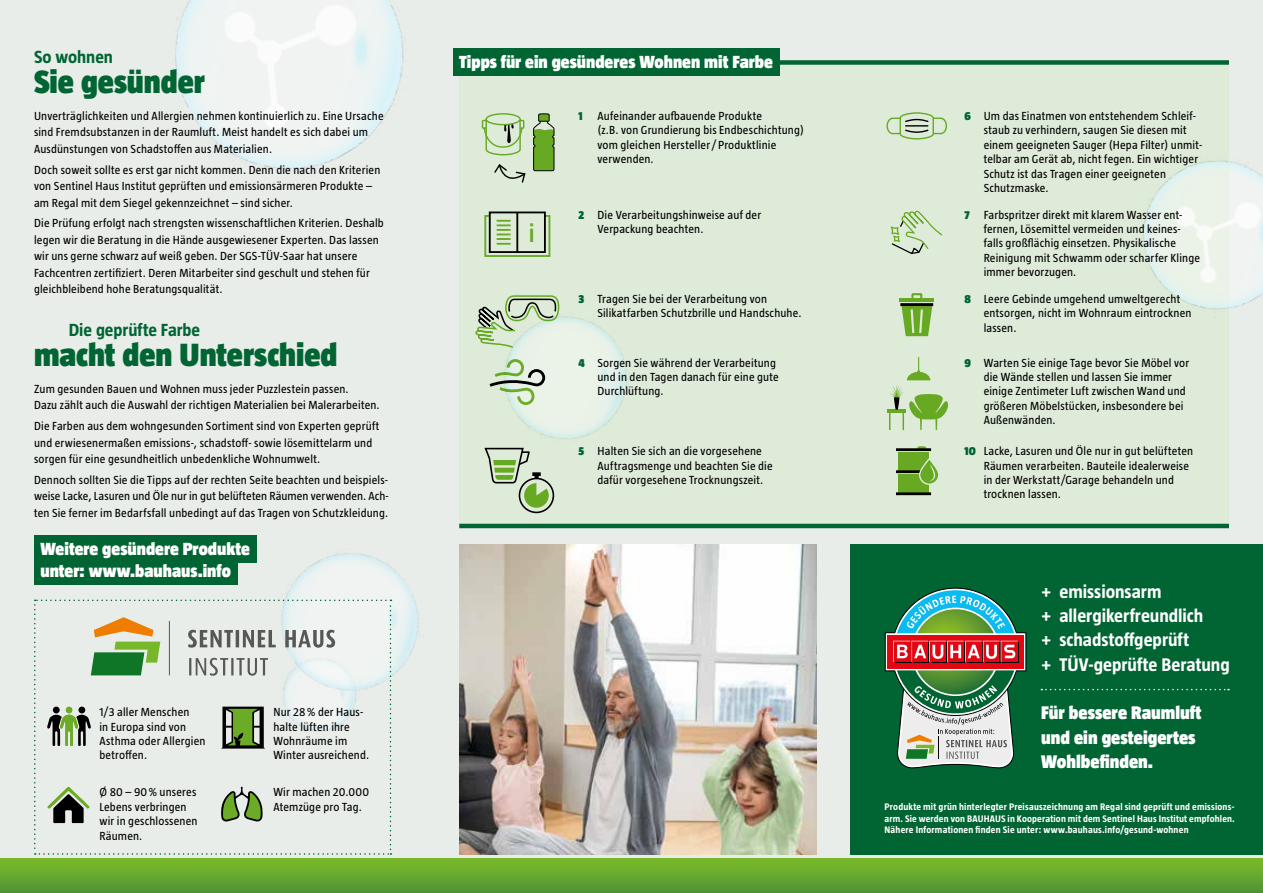
<style>
.page{position:relative;width:1263px;height:893px;background:#e9edea}
.page>*{position:absolute;margin:0;border:0;box-sizing:border-box;transform-origin:0 0}
.t1{font:900 33px "Taz";color:#006533}
.t2{font:600 25.8px "Taz";color:#76b82a}
.t3{font:700 18.75px/24.3px "Taz";color:#fff}
.t4{font:900 18.75px/24.5px "Taz";color:#fff}
.t5{font:900 18px "Taz";color:#fff}
.t6{font:700 18px "Taz";color:#006533}
.t7{font:12px/14.4px "Taz";letter-spacing:.015em;color:#000}
.t8{font:900 12px "Taz";color:#006533}
.t9{font:700 9.75px "Taz";letter-spacing:.02em;color:#fff}
</style>
<div class="page">
<div style="left:459px;top:65px;width:770px;height:463px;background:#dfebd9"></div>
<img style="left:508px;top:316px;width:119px;height:170px">
<img style="left:175px;top:0;width:328px;height:253px">
<img style="left:1143px;top:161px;width:120px;height:149px">
<img style="left:231px;top:523px;width:247px;height:219px">
<img style="left:459px;top:544px;width:357px;height:311px">
<div style="left:0;top:859px;width:1263px;height:34px;background:linear-gradient(to bottom,#7abb2a,#529535)"></div>
<div style="left:624px;top:60px;width:605px;height:5px;background:#006533"></div>
<hr style="left:459px;top:524px;width:770px;height:4px;background:#006533">
<div style="left:453px;top:49px;width:326px;height:27px;background:#006533"></div>
<svg style="left:886px;top:112px;width:61px;height:28px"></svg>
<div style="left:484px;top:215px;width:66px;height:42px;border:2px solid #76b82a"></div>
<div style="left:490px;top:212px;width:55px;height:40px;background:#dfebd9"></div>
<div style="left:489px;top:212px;width:57px;height:41px;border:2px solid #000"></div>
<hr style="left:516px;top:212px;width:2px;height:40px;background:#000">
<svg style="left:497px;top:220px;width:14px;height:25px"></svg>
<svg style="left:890px;top:210px;width:53px;height:44px"></svg>
<hr style="left:887px;top:410px;width:19px;height:3px;background:#76b82a">
<svg style="left:889px;top:357px;width:59px;height:73px"></svg>
<svg style="left:489px;top:358px;width:57px;height:48px"></svg>
<svg style="left:900px;top:293px;width:33px;height:43px"></svg>
<hr style="left:899px;top:298px;width:35px;height:4px;background:#67a923">
<svg style="left:475px;top:295px;width:85px;height:54px"></svg>
<svg style="left:533px;top:113px;width:22px;height:59px"></svg>
<svg style="left:493px;top:163px;width:33px;height:22px"></svg>
<svg style="left:481px;top:118px;width:44px;height:38px"></svg>
<svg style="left:486px;top:114px;width:34px;height:11px"></svg>
<div style="left:485px;top:113px;width:36px;height:12px;border:1px solid #76b82a;border-radius:50%"></div>
<div style="left:898px;top:475px;width:30px;height:19px;background:#67a923"></div>
<div style="left:898px;top:453px;width:30px;height:19px;background:#67a923"></div>
<svg style="left:917px;top:446px;width:9px;height:2px"></svg>
<hr style="left:896px;top:470px;width:35px;height:3px;background:#000">
<hr style="left:896px;top:448px;width:35px;height:3px;background:#000">
<hr style="left:896px;top:492px;width:35px;height:3px;background:#000">
<svg style="left:919px;top:458px;width:20px;height:27px"></svg>
<div style="left:519px;top:478px;width:35px;height:35px;border:2px solid #000;border-radius:50%"></div>
<svg style="left:484px;top:447px;width:65px;height:61px"></svg>
<svg style="left:34px;top:600px;width:357px;height:255px"></svg>
<hr style="left:169px;top:621px;width:1px;height:54px;background:#575756">
<div style="left:34px;top:557px;width:203px;height:27px;background:#006533"></div>
<div style="left:34px;top:536px;width:222px;height:27px;background:#006533"></div>
<div style="left:850px;top:544px;width:413px;height:311px;background:#006533"></div>
<svg style="left:885px;top:588px;width:141px;height:180px"></svg>
<svg style="left:1041px;top:689px;width:188px;height:1px"></svg>
<h3 class="t6" style="left:34px;top:47px;width:81px">So wohnen</h3>
<h1 class="t1" style="left:34px;top:64px;width:172px">Sie gesünder</h1>
<p class="t7" style="left:34px;top:107px;width:351px;line-height:16.5px">Unverträglichkeiten und Allergien nehmen kontinuierlich zu. Eine Ursache sind Fremdsubstanzen in der Raumluft. Meist handelt es sich dabei um<br>Ausdünstungen von Schadstoffen aus Materialien.</p>
<p class="t7" style="left:34px;top:161px;width:348px;line-height:16.5px">Doch soweit sollte es erst gar nicht kommen. Denn die nach den Kriterien von Sentinel Haus Institut geprüften und emissionsärmeren Produkte – am Regal mit dem Siegel gekennzeichnet – sind sicher.</p>
<p class="t7" style="left:34px;top:215px;width:351px;line-height:16.5px">Die Prüfung erfolgt nach strengsten wissenschaftlichen Kriterien. Deshalb legen wir die Beratung in die Hände ausgewiesener Experten. Das lassen wir uns gerne schwarz auf weiß geben. Der SGS-TÜV-Saar hat unsere Fachcentren zertifiziert. Deren Mitarbeiter sind geschult und stehen für gleichbleibend hohe Beratungsqualität.</p>
<h3 class="t6" style="left:69px;top:320px;width:133px">Die geprüfte Farbe</h3>
<h1 class="t1" style="left:34px;top:337px;width:305px">macht den Unterschied</h1>
<p class="t7" style="left:34px;top:380px;width:347px;line-height:16.5px">Zum gesunden Bauen und Wohnen muss jeder Puzzlestein passen.<br>Dazu zählt auch die Auswahl der richtigen Materialien bei Malerarbeiten.</p>
<p class="t7" style="left:34px;top:418px;width:347px;line-height:16.5px">Die Farben aus dem wohngesunden Sortiment sind von Experten geprüft und erwiesenermaßen emissions-, schadstoff- sowie lösemittelarm und sorgen für eine gesundheitlich unbedenkliche Wohnumwelt.</p>
<p class="t7" style="left:34px;top:472px;width:355px">Dennoch sollten Sie die Tipps auf der rechten Seite beachten und beispiels-</p>
<p class="t7" style="left:34px;top:489px;width:356px">weise Lacke, Lasuren und Öle nur in gut belüfteten Räumen verwenden. Ach-</p>
<p class="t7" style="left:34px;top:505px;width:356px">ten Sie ferner im Bedarfsfall unbedingt auf das Tragen von Schutzkleidung.</p>
<h3 class="t5" style="left:40px;top:539px;width:211px">Weitere gesündere Produkte</h3>
<h3 class="t5" style="left:40px;top:560px;width:192px">unter: www.bauhaus.info</h3>
<p class="t7" style="left:99px;top:705px;width:108px">1/3 aller Menschen<br>in Europa sind von<br>Asthma oder Allergien betroffen.</p>
<p class="t7" style="left:99px;top:785px;width:100px">Ø 80 – 90% unseres<br>Lebens verbringen wir in geschlossenen<br>Räumen.</p>
<p class="t7" style="left:273px;top:705px;width:91px">Nur 28% der Haus-</p>
<p class="t7" style="left:273px;top:734px;width:97px">Wohnräume im<br>Winter ausreichend.</p>
<p class="t7" style="left:273px;top:719px;width:78px">halte lüften ihre</p>
<p class="t7" style="left:273px;top:785px;width:97px">Wir machen 20.000<br>Atemzüge pro Tag.</p>
<h3 class="t5" style="left:459px;top:52px;width:315px">Tipps für ein gesünderes Wohnen mit Farbe</h3>
<h2 class="t2" style="left:529px;top:218px;width:7px">i</h2>
<p class="t8" style="left:578px;top:109px;width:6px">1</p>
<p class="t7" style="left:597px;top:109px;width:166px">Aufeinander aufbauende Produkte</p>
<p class="t7" style="left:597px;top:123px;width:208px">.B.z( von Grundierung bis Endbeschichtung( vom gleichen Hersteller/ Produktlinie verwenden.</p>
<p class="t8" style="left:578px;top:208px;width:7px">2</p>
<p class="t7" style="left:597px;top:207px;width:165px">Die Verarbeitungshinweise auf der</p>
<p class="t7" style="left:597px;top:222px;width:108px">Verpackung beachten.</p>
<p class="t8" style="left:578px;top:292px;width:7px">3</p>
<p class="t7" style="left:597px;top:291px;width:171px">Tragen Sie bei der Verarbeitung von</p>
<p class="t7" style="left:597px;top:306px;width:206px">Silikatfarben Schutzbrille und Handschuhe.</p>
<p class="t8" style="left:578px;top:356px;width:8px">4</p>
<p class="t7" style="left:597px;top:355px;width:180px">Sorgen Sie während der Verarbeitung</p>
<p class="t7" style="left:597px;top:370px;width:183px">und in den Tagen danach für eine gute<br>Durchlüftung.</p>
<p class="t8" style="left:578px;top:444px;width:7px">5</p>
<p class="t7" style="left:597px;top:444px;width:166px">Halten Sie sich an die vorgesehene</p>
<p class="t7" style="left:597px;top:458px;width:177px">Auftragsmenge und beachten Sie die dafür vorgesehene Trocknungszeit.</p>
<p class="t8" style="left:964px;top:109px;width:8px">6</p>
<p class="t7" style="left:984px;top:109px;width:214px">Um das Einatmen von entstehendem Schleif-</p>
<p class="t7" style="left:984px;top:123px;width:205px">staub zu verhindern, saugen Sie diesen mit</p>
<p class="t7" style="left:984px;top:137px;width:220px">einem geeigneten Sauger (Hepa Filter) unmit-</p>
<p class="t7" style="left:984px;top:166px;width:184px">Schutz ist das Tragen einer geeigneten<br>Schutzmaske.</p>
<p class="t7" style="left:984px;top:152px;width:216px">telbar am Gerät ab, nicht fegen. Ein wichtiger</p>
<p class="t8" style="left:964px;top:208px;width:7px">7</p>
<p class="t7" style="left:984px;top:207px;width:200px">Farbspritzer direkt mit klarem Wasser ent-</p>
<p class="t7" style="left:984px;top:222px;width:199px">fernen, Lösemittel vermeiden und keines-</p>
<p class="t7" style="left:984px;top:236px;width:194px">falls großflächig einsetzen. Physikalische</p>
<p class="t7" style="left:984px;top:250px;width:218px">Reinigung mit Schwamm oder scharfer Klinge immer bevorzugen.</p>
<p class="t8" style="left:964px;top:292px;width:8px">8</p>
<p class="t7" style="left:984px;top:291px;width:198px">Leere Gebinde umgehend umweltgerecht</p>
<p class="t7" style="left:984px;top:306px;width:209px">entsorgen, nicht im Wohnraum eintrocknen lassen.</p>
<p class="t8" style="left:964px;top:356px;width:8px">9</p>
<p class="t7" style="left:984px;top:355px;width:207px">Warten Sie einige Tage bevor Sie Möbel vor</p>
<p class="t7" style="left:984px;top:370px;width:204px">die Wände stellen und lassen Sie immer einige Zentimeter Luft zwischen Wand und größeren Möbelstücken, insbesondere bei Außenwänden.</p>
<p class="t8" style="left:964px;top:444px;width:13px">10</p>
<p class="t7" style="left:984px;top:444px;width:211px">Lacke, Lasuren und Öle nur in gut belüfteten</p>
<p class="t7" style="left:984px;top:458px;width:207px">Räumen verarbeiten. Bauteile idealerweise in der Werkstatt/Garage behandeln und trocknen lassen.</p>
<h3 class="t3" style="left:1041px;top:579px;width:190px">+ emissionsarm<br>+ allergikerfreundlich<br>+ schadstoffgeprüft<br>+ TÜV-geprüfte Beratung</h3>
<h3 class="t4" style="left:1041px;top:701px;width:162px">Für bessere Raumluft und ein gesteigertes<br>Wohlbefinden.</h3>
<p class="t9" style="left:884px;top:801px;width:351px">Produkte mit grün hinterlegter Preisauszeichnung am Regal sind geprüft und emissions-</p>
<p class="t9" style="left:884px;top:825px;width:306px">Nähere Informationen finden Sie unter: www.bauhaus.info/gesund-wohnen</p>
<p class="t9" style="left:884px;top:813px;width:352px">arm. Sie werden von BAUHAUS in Kooperation mit dem Sentinel Haus Institut empfohlen.</p>
</div>
